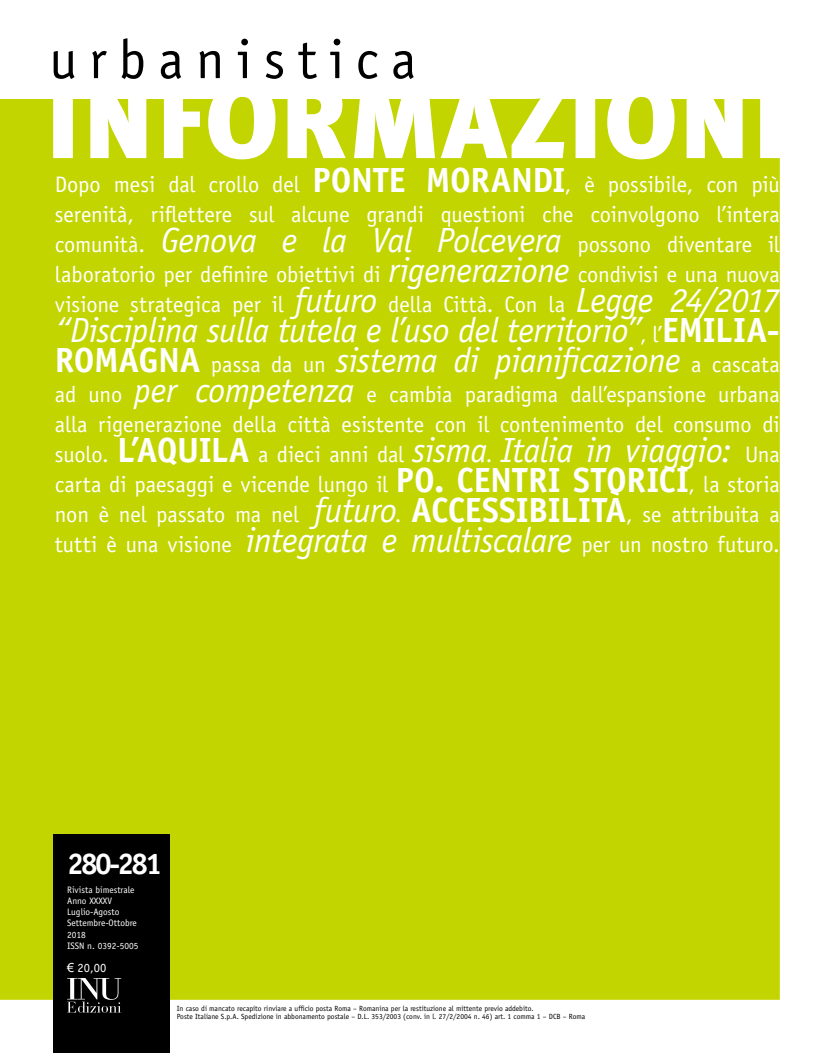
<style>
.page{position:relative;width:833px;height:1053px;background:#fff}
.page>*{position:absolute;margin:0;border:0;box-sizing:border-box;transform-origin:0 0}
.t1{font:55px "Officina Sans Std";letter-spacing:.22em;color:#000}
.t2{font:italic 35px/30px "Officina Sans Std";letter-spacing:-.015em;color:#fff}
.t3{font:700 30px "Officina Sans Std";letter-spacing:-.09em;color:#fff}
.t4{font:22.5px/30px "Officina Sans Std";color:#fff;text-align:justify}
.t5{font:12.5px "Officina Sans Std";color:#fff}
.t6{font:9.38px/11.2px "Officina Sans Std";color:#fff}
.t7{font:7.5px/8.8px "Officina Sans Std";color:#000}
.s1{font-weight:700;font-size:35px}
.s2{font-style:italic;font-size:35px}
.s3{font-style:normal;font-size:22.5px}
.s4{font-weight:700;font-style:normal}
.s5{font-family:"Arial"}
</style>
<div class="page">
<div style="left:0;top:97px;width:780px;height:902px;background:#c2d500"></div>
<div style="left:53px;top:834px;width:117px;height:218px;background:#000"></div>
<svg style="left:67px;top:978px;width:54px;height:34px"></svg>
<h1 class="t1" style="left:50px;top:27px;width:368px">urbanistica</h1>
<p class="t4" style="left:55px;top:170px;width:726px">Dopo mesi dal crollo del <span class="s1">PONTE MORANDI</span>, è possibile, con più serenità, riflettere sul alcune grandi questioni che coinvolgono l’intera comunità. <span class="s2">Genova e la Val Polcevera</span> possono diventare il laboratorio per definire obiettivi di <span class="s2">rigenerazione</span> condivisi e una nuova visione strategica per il <span class="s2">futuro</span> della Città. Con la <span class="s2">Legge 24/2017</span></p>
<h2 class="t2" style="left:55px;top:315px;width:726px">“Disciplina sulla tutela e l’uso del territorio”<span class="s3">, l’</span><span class="s4">EMILIA-<br>ROMAGNA</span> <span class="s3">passa da un</span> sistema di pianificazione <span class="s3">a cascata</span></h2>
<p class="t4" style="left:55px;top:380px;width:726px">ad uno <span class="s2">per competenza</span> e cambia paradigma dall’espansione urbana alla rigenerazione della città esistente con il contenimento del consumo di suolo. <span class="s1">L’AQUILA</span> a dieci anni dal <span class="s2">sisma</span>. <span class="s2">Italia in viaggio:</span> Una carta di paesaggi e vicende lungo il <span class="s1">PO. CENTRI STORICI</span>, la storia non è nel passato ma nel <span class="s2">futuro</span>. <span class="s1">ACCESSIBILITÀ</span>, se attribuita a tutti è una visione <span class="s2">integrata e multiscalare</span> per un nostro futuro.</p>
<h3 class="t3" style="left:67px;top:844px;width:96px">280-281</h3>
<p class="t6" style="left:67px;top:883px;width:73px">Rivista bimestrale<br>Anno XXXXV<br>Luglio-Agosto<br>Settembre-Ottobre<br>2018<br>ISSN n. 0392-5005</p>
<p class="t5" style="left:67px;top:959px;width:41px"><span class="s5">€</span> 20,00</p>
<p class="t7" style="left:177px;top:1003px;width:410px">In caso di mancato recapito rinviare a ufficio posta Roma – Romanina per la restituzione al mittente previo addebito.<br>Poste Italiane S.p.A. Spedizione in abbonamento postale – D.L. 353/2003 (conv. in l. 27/2/2004 n. 46) art. 1 comma 1 – DCB – Roma</p>
</div>
